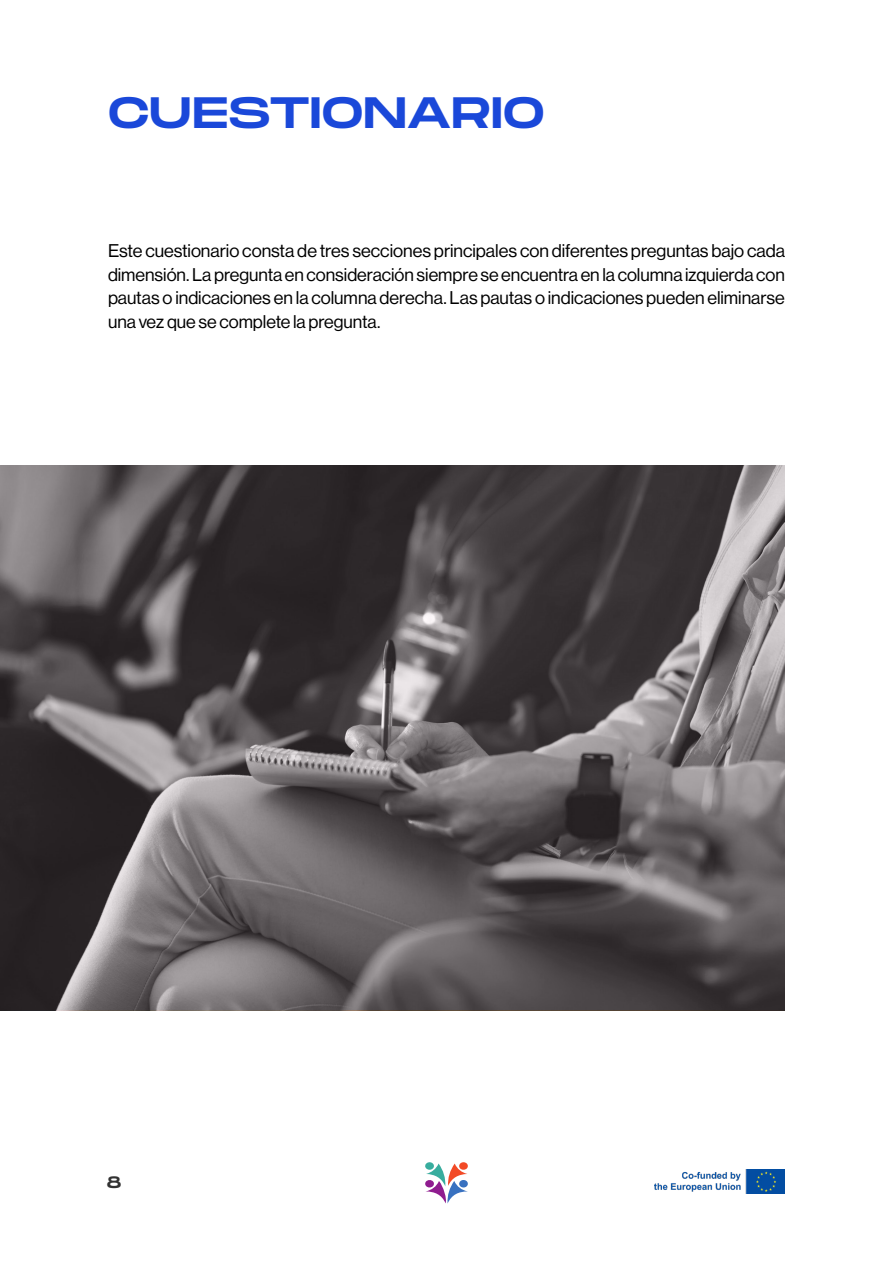
<style>
.page{position:relative;width:893px;height:1263px;background:#fff}
.page>*{position:absolute;margin:0;border:0;box-sizing:border-box;transform-origin:0 0}
.t1{font:43.8px "Monument Extended";letter-spacing:.005em;color:#1a48d9}
.t2{font:18px/23.4px "Neue Haas Display";color:#000;text-align:justify}
.t3{font:16.5px "Monument Extended";color:#323232}
</style>
<div class="page">
<img style="left:655px;top:1170px;width:130px;height:23px">
<svg style="left:425px;top:1162px;width:43px;height:41px"></svg>
<svg style="left:0;top:466px;width:785px;height:544px;background:#5a5557"></svg>
<h1 class="t1" style="left:108px;top:81px;width:438px">CUESTIONARIO</h1>
<p class="t2" style="left:108px;top:240px;width:679px">Este cuestionario consta de tres secciones principales con diferentes preguntas bajo cada dimensión. La pregunta en consideración siempre se encuentra en la columna izquierda con pautas o indicaciones en la columna derecha. Las pautas o indicaciones pueden eliminarse una vez que se complete la pregunta.</p>
<p class="t3" style="left:107px;top:1170px;width:16px">8</p>
</div>
